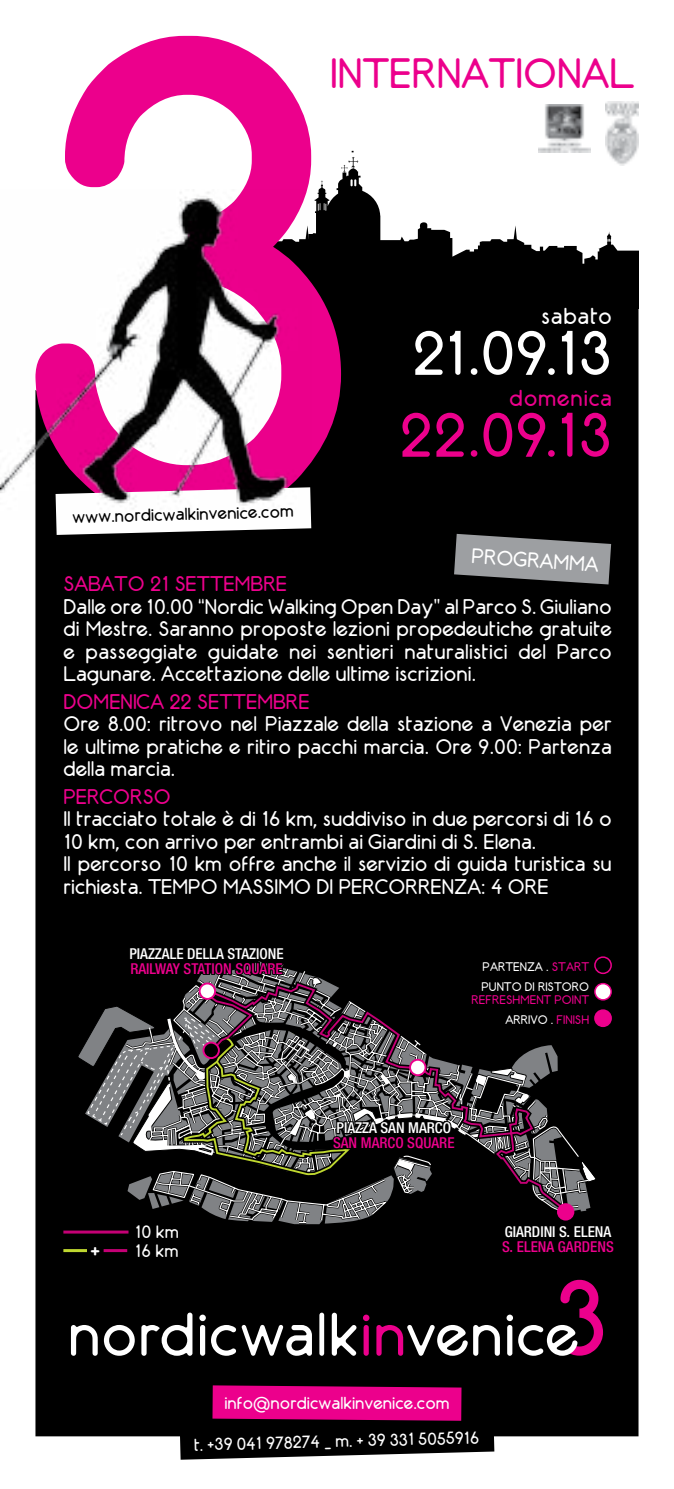
<style>
.page{position:relative;width:674px;height:1489px;background:#fff}
.page>*{position:absolute;margin:0;border:0;box-sizing:border-box;transform-origin:0 0}
.t1{font:62.75px "AR Techni";color:#fff}
.t2{font:62.75px "AR Techni";color:#ec008c}
.t3{font:42.5px "AR Techni";color:#ec008c}
.t4{font:25px "AR Techni";color:#fff}
.t5{font:23.25px "AR Techni";letter-spacing:.035em;color:#ec008c}
.t6{font:23.25px "AR Techni";letter-spacing:.015em;color:#fff}
.t7{font:21.25px/22.5px "AR Techni";color:#fff;text-align:justify}
.t8{font:21.25px "AR Techni";color:#ec008c}
.t9{font:18px "AR Techni";color:#fff}
.t10{font:17.5px "AR Techni";color:#fff}
.t11{font:17.5px "AR Techni";color:#000}
.t12{font:500 condensed 15px "Helvetica Neue LT Std";color:#fff}
.t13{font:500 condensed 15px "Helvetica Neue LT Std";color:#ec008c}
.t14{font:12.5px/20.2px "AR Techni";color:#ec008c;text-align:right}
.t15{font:12.5px/20px "AR Techni";color:#fff}
.s1{color:#ec008c}
.s2{color:#fff}
</style>
<div class="page">
<svg style="left:345px;top:151px;width:293px;height:114px"></svg>
<svg style="left:341px;top:165px;width:4px;height:100px"></svg>
<div style="left:35px;top:265px;width:603px;height:1171px;background:#000"></div>
<svg style="left:35px;top:36px;width:306px;height:488px"></svg>
<svg style="left:454px;top:534px;width:156px;height:50px;background:#7e7f82"></svg>
<svg style="left:56px;top:519px;width:255px;height:16px"></svg>
<img style="left:604px;top:102px;width:34px;height:64px">
<img style="left:538px;top:104px;width:52px;height:48px">
<img style="left:0;top:190px;width:311px;height:329px">
<svg style="left:179px;top:1385px;width:315px;height:74px;background:#600c3e"></svg>
<hr style="left:63px;top:1230px;width:65px;height:3px;background:#c40075">
<hr style="left:63px;top:1248px;width:24px;height:3px;background:#bfd730">
<svg style="left:71px;top:1324px;width:27px;height:31px"></svg>
<svg style="left:104px;top:1324px;width:31px;height:31px"></svg>
<svg style="left:141px;top:1312px;width:51px;height:43px"></svg>
<svg style="left:199px;top:1314px;width:113px;height:41px"></svg>
<svg style="left:319px;top:1312px;width:5px;height:43px"></svg>
<svg style="left:331px;top:1312px;width:25px;height:43px"></svg>
<svg style="left:363px;top:1314px;width:6px;height:41px"></svg>
<svg style="left:376px;top:1324px;width:91px;height:31px"></svg>
<svg style="left:473px;top:1324px;width:26px;height:31px"></svg>
<svg style="left:506px;top:1314px;width:6px;height:41px"></svg>
<svg style="left:518px;top:1279px;width:84px;height:76px;background:#4a1f39"></svg>
<svg style="left:78px;top:929px;width:537px;height:335px;background:#2a2728"></svg>
<h2 class="t3" style="left:330px;top:47px;width:306px">INTERNATIONAL</h2>
<p class="t6" style="left:541px;top:302px;width:72px">sabato</p>
<p class="t11" style="left:72px;top:505px;width:223px;rotate:-1deg">www.nordicwalkinvenice.com</p>
<h1 class="t1" style="left:412px;top:315px;width:201px">21.09.13</h1>
<h1 class="t2" style="left:399px;top:397px;width:214px">22.09.13</h1>
<p class="t5" style="left:509px;top:384px;width:104px">domenica</p>
<p class="t7" style="left:472px;top:544px;width:129px;rotate:4deg">PROGRAMMA</p>
<p class="t8" style="left:63px;top:571px;width:225px">SABATO 21 SETTEMBRE</p>
<p class="t7" style="left:63px;top:595px;width:549px">Dalle ore 10.00 “Nordic Walking Open Day” al Parco S. Giuliano di Mestre. Saranno proposte lezioni propedeutiche gratuite e passeggiate guidate nei sentieri naturalistici del Parco Lagunare. Accettazione delle ultime iscrizioni.</p>
<p class="t8" style="left:63px;top:688px;width:248px">DOMENICA 22 SETTEMBRE</p>
<p class="t7" style="left:63px;top:712px;width:549px">Ore 8.00: ritrovo nel Piazzale della stazione a Venezia per le ultime pratiche e ritiro pacchi marcia. Ore 9.00: Partenza della marcia.</p>
<p class="t8" style="left:63px;top:783px;width:109px">PERCORSO</p>
<p class="t7" style="left:63px;top:807px;width:549px;text-align:left">Il tracciato totale è di 16 km, suddiviso in due percorsi di 16 o 10 km, con arrivo per entrambi ai Giardini di S. Elena.<br>Il percorso 10 km offre anche il servizio di guida turistica su richiesta. TEMPO MASSIMO DI PERCORRENZA: 4 ORE</p>
<p class="t12" style="left:129px;top:944px;width:156px">PIAZZALE DELLA STAZIONE</p>
<p class="t13" style="left:130px;top:959px;width:154px">RAILWAY STATION SQUARE</p>
<p class="t9" style="left:135px;top:1221px;width:46px">10 km</p>
<p class="t4" style="left:90px;top:1235px;width:12px">+</p>
<p class="t9" style="left:135px;top:1240px;width:45px">16 km</p>
<p class="t15" style="left:481px;top:956px;width:109px">PARTENZA . <span class="s1">START<br></span>PUNTO DI RISTORO</p>
<p class="t14" style="left:471px;top:988px;width:119px">REFRESHMENT POINT<br><span class="s2">ARRIVO .</span> FINISH</p>
<p class="t12" style="left:336px;top:1118px;width:116px">PIAZZA SAN MARCO</p>
<p class="t13" style="left:333px;top:1133px;width:123px">SAN MARCO SQUARE</p>
<p class="t12" style="left:504px;top:1222px;width:108px">GIARDINI S. ELENA</p>
<p class="t13" style="left:502px;top:1237px;width:113px">S. ELENA GARDENS</p>
<p class="t10" style="left:224px;top:1391px;width:227px">info@nordicwalkinvenice.com</p>
<p class="t10" style="left:194px;top:1432px;width:287px;rotate:-1deg">t. +39 041 978274 _ m. + 39 331 5055916</p>
</div>
